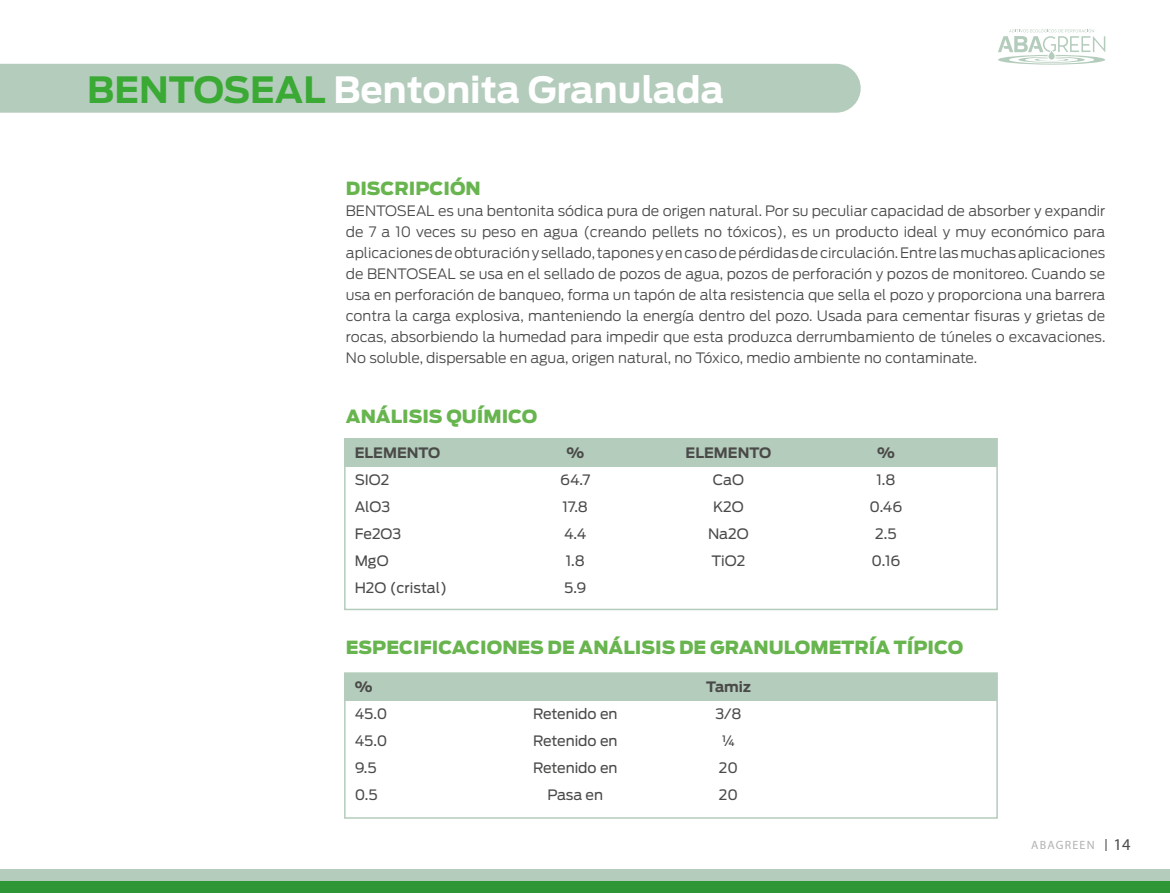
<style>
.page{position:relative;width:1170px;height:893px;background:#fff}
.page>*{position:absolute;margin:0;border:0;box-sizing:border-box;transform-origin:0 0}
.t1{font:700 36px "Antenna";color:#fff}
.t2{font:900 18px "Antenna";color:#68b54f}
.t3{font:300 14.25px/21px "Antenna";color:#4a4a49;text-align:justify}
.t4{font:14.25px "Antenna";color:#4a4a49}
.t5{font:700 14.25px "Antenna";color:#4a4a49}
.t6{font:12px "Myriad Pro";letter-spacing:.1em;color:#b3b2b2}
.s1{color:#3aaa35}
.s2{font-size:16.5px;color:#4a4a49}
</style>
<div class="page">
<div style="left:0;top:63px;width:860px;height:50px;background:#b4ccbc"></div>
<div style="left:0;top:870px;width:1169px;height:15px;background:#b4ccbc"></div>
<div style="left:0;top:882px;width:1169px;height:11px;background:#2f9638"></div>
<div style="left:345px;top:439px;width:652px;height:28px;background:#b4ccbc"></div>
<div style="left:345px;top:674px;width:652px;height:27px;background:#b4ccbc"></div>
<div style="left:344px;top:438px;width:653px;height:172px;border:2px solid #b4ccbc"></div>
<div style="left:344px;top:672px;width:653px;height:147px;border:2px solid #b4ccbc"></div>
<svg style="left:998px;top:29px;width:107px;height:36px"></svg>
<h1 class="t1" style="left:87px;top:69px;width:638px"><span class="s1">BENTOSEAL</span> Bentonita Granulada</h1>
<p class="t2" style="left:346px;top:178px;width:136px">DISCRIPCIÓN</p>
<p class="t3" style="left:346px;top:200px;width:761px">BENTOSEAL es una bentonita sódica pura de origen natural. Por su peculiar capacidad de absorber y expandir de 7 a 10 veces su peso en agua (creando pellets no tóxicos), es un producto ideal y muy económico para aplicaciones de obturación y sellado, tapones y en caso de pérdidas de circulación. Entre las muchas aplicaciones de BENTOSEAL se usa en el sellado de pozos de agua, pozos de perforación y pozos de monitoreo. Cuando se usa en perforación de banqueo, forma un tapón de alta resistencia que sella el pozo y proporciona una barrera contra la carga explosiva, manteniendo la energía dentro del pozo. Usada para cementar fisuras y grietas de rocas, absorbiendo la humedad para impedir que esta produzca derrumbamiento de túneles o excavaciones.<br>No soluble, dispersable en agua, origen natural, no Tóxico, medio ambiente no contaminate.</p>
<p class="t2" style="left:346px;top:406px;width:193px">ANÁLISIS QUÍMICO</p>
<p class="t5" style="left:355px;top:444px;width:87px">ELEMENTO</p>
<p class="t5" style="left:566px;top:444px;width:19px">%</p>
<p class="t5" style="left:685px;top:444px;width:87px">ELEMENTO</p>
<p class="t5" style="left:877px;top:444px;width:19px">%</p>
<p class="t4" style="left:354px;top:471px;width:36px">SIO2</p>
<p class="t4" style="left:560px;top:471px;width:32px">64.7</p>
<p class="t4" style="left:712px;top:471px;width:33px">CaO</p>
<p class="t4" style="left:876px;top:471px;width:21px">1.8</p>
<p class="t4" style="left:354px;top:498px;width:37px">AlO3</p>
<p class="t4" style="left:562px;top:498px;width:27px">17.8</p>
<p class="t4" style="left:713px;top:498px;width:32px">K2O</p>
<p class="t4" style="left:869px;top:498px;width:35px">0.46</p>
<p class="t4" style="left:354px;top:525px;width:48px">Fe2O3</p>
<p class="t4" style="left:564px;top:525px;width:24px">4.4</p>
<p class="t4" style="left:708px;top:525px;width:42px">Na2O</p>
<p class="t4" style="left:875px;top:525px;width:23px">2.5</p>
<p class="t4" style="left:354px;top:552px;width:35px">MgO</p>
<p class="t4" style="left:565px;top:552px;width:21px">1.8</p>
<p class="t4" style="left:711px;top:552px;width:35px">TiO2</p>
<p class="t4" style="left:871px;top:552px;width:30px">0.16</p>
<p class="t4" style="left:354px;top:579px;width:94px">H2O (cristal)</p>
<p class="t4" style="left:564px;top:579px;width:24px">5.9</p>
<p class="t2" style="left:346px;top:637px;width:619px">ESPECIFICACIONES DE ANÁLISIS DE GRANULOMETRÍA TÍPICO</p>
<p class="t5" style="left:354px;top:679px;width:19px">%</p>
<p class="t5" style="left:706px;top:679px;width:46px">Tamiz</p>
<p class="t4" style="left:354px;top:706px;width:34px">45.0</p>
<p class="t4" style="left:533px;top:706px;width:86px">Retenido en</p>
<p class="t4" style="left:715px;top:706px;width:28px">3/8</p>
<p class="t4" style="left:354px;top:733px;width:34px">45.0</p>
<p class="t4" style="left:533px;top:733px;width:86px">Retenido en</p>
<p class="t4" style="left:721px;top:733px;width:15px">¼</p>
<p class="t4" style="left:354px;top:760px;width:24px">9.5</p>
<p class="t4" style="left:533px;top:760px;width:86px">Retenido en</p>
<p class="t4" style="left:718px;top:760px;width:21px">20</p>
<p class="t4" style="left:354px;top:787px;width:25px">0.5</p>
<p class="t4" style="left:547px;top:787px;width:57px">Pasa en</p>
<p class="t4" style="left:718px;top:787px;width:21px">20</p>
<p class="t6" style="left:1031px;top:837px;width:101px">ABAGREEN <span class="s2">14</span></p>
</div>
